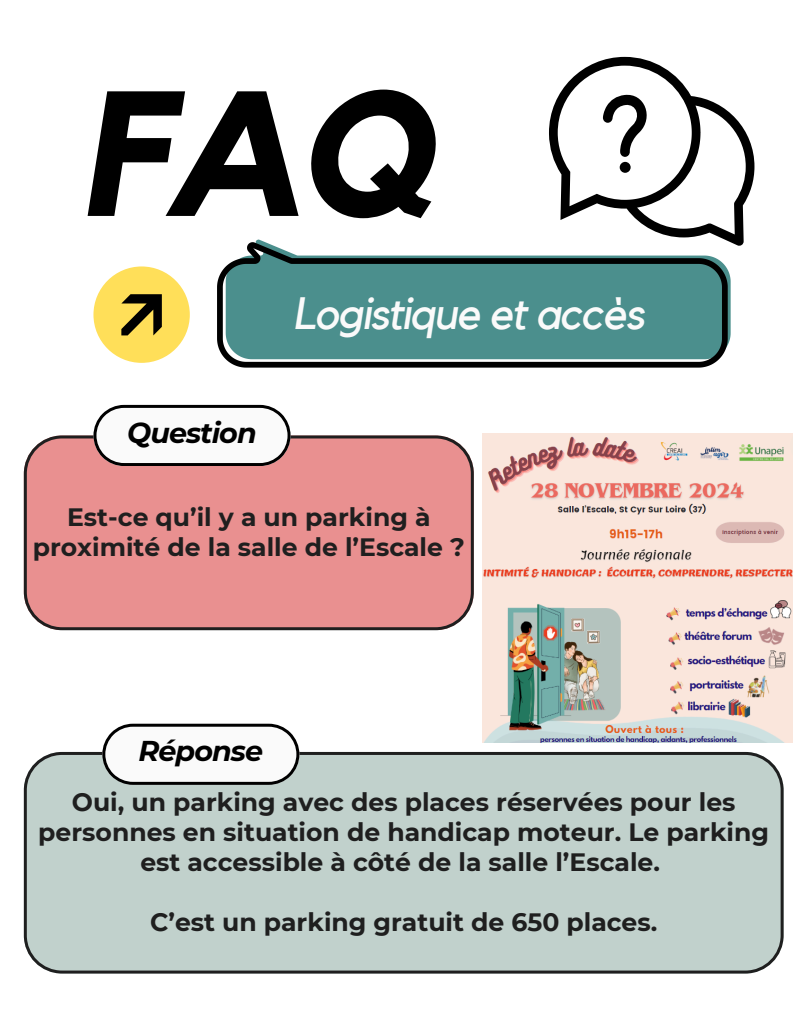
<style>
.page{position:relative;width:810px;height:1013px;background:#fff}
.page>*{position:absolute;margin:0;border:0;box-sizing:border-box;transform-origin:0 0}
.t1{font:italic 700 175.7px "Kollektif";color:#000}
.t2{font:italic 45.2px "Kollektif";letter-spacing:-.035em;color:#fafafa}
.t3{font:italic 700 28.6px "Montserrat";letter-spacing:-.035em;color:#000}
.t4{font:700 25.1px/30px "Montserrat";color:#000;text-align:center}
</style>
<div class="page">
<svg style="left:217px;top:242px;width:511px;height:125px;background:#598d8c"></svg>
<div style="left:24px;top:435px;width:450px;height:195px;background:#e99090"></div>
<div style="left:24px;top:752px;width:760px;height:221px;background:#c1d1cc"></div>
<svg style="left:102px;top:723px;width:197px;height:61px"></svg>
<svg style="left:93px;top:405px;width:198px;height:61px"></svg>
<div style="left:93px;top:266px;width:97px;height:97px;background:#ffdf59;border-radius:50%"></div>
<svg style="left:121px;top:294px;width:41px;height:41px"></svg>
<img style="left:483px;top:433px;width:309px;height:309px">
<svg style="left:549px;top:57px;width:205px;height:189px"></svg>
<h1 class="t1" style="left:79px;top:74px;width:357px">FAQ</h1>
<h2 class="t3" style="left:127px;top:415px;width:131px">Question</h2>
<p class="t2" style="left:293px;top:292px;width:353px">Logistique et accès</p>
<p class="t4" style="left:33px;top:502px;width:434px">Est-ce qu’il y a un parking à proximité de la salle de l’Escale ?</p>
<p class="t3" style="left:139px;top:733px;width:126px">Réponse</p>
<p class="t4" style="left:38px;top:787px;width:732px">Oui, un parking avec des places réservées pour les personnes en situation de handicap moteur. Le parking est accessible à côté de la salle l’Escale.</p>
<p class="t4" style="left:150px;top:907px;width:509px">C’est un parking gratuit de 650 places.</p>
</div>
